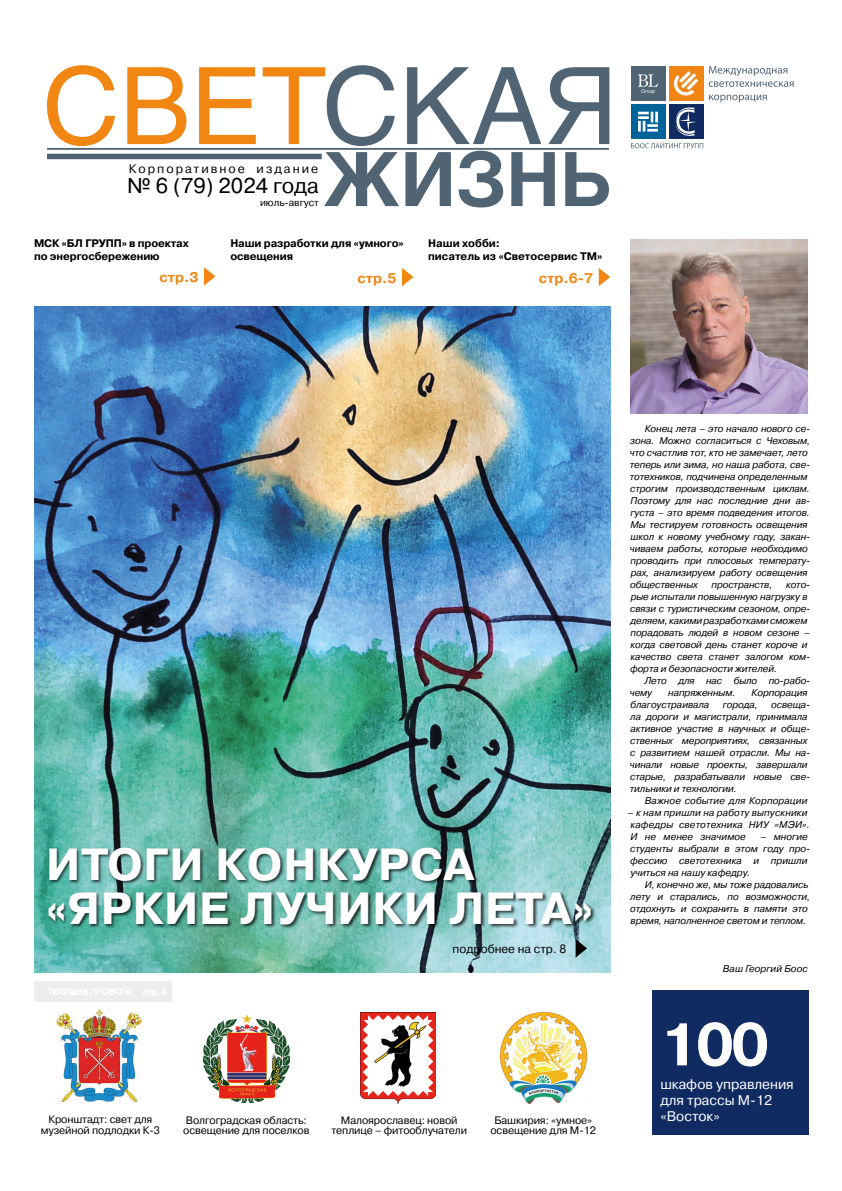
<style>
.page{position:relative;width:842px;height:1191px;background:#fff}
.page>*{position:absolute;margin:0;border:0;box-sizing:border-box;transform-origin:0 0}
.t1{font:700 60px "Pragmatica C";color:#fff}
.t2{font:700 45px/44px "Pragmatica C";letter-spacing:.015em;color:#fff}
.t3{font:21.3px "Pragmatica";color:#000}
.t4{font:14px/16px "Pragmatica C";color:#fff}
.t5{font:700 14px "Pragmatica C";color:#f18612}
.t6{font:12.4px "Pragmatica";letter-spacing:.16em;color:#000}
.t7{font:12px "Pragmatica C";color:#000}
.t8{font:700 11px/13.2px "Pragmatica C";letter-spacing:-.01em;color:#000}
.t9{font:10.8px/10.8px "Pragmatica C";letter-spacing:-.01em;color:#000;text-align:center}
.t10{font:10px "Pragmatica";color:#000}
.t11{font:italic 9.8px/12px "Pragmatica C";letter-spacing:-.01em;color:#000}
.t12{font:italic 9.8px/12px "Pragmatica C";letter-spacing:.01em;color:#000}
</style>
<div class="page">
<svg style="left:709px;top:66px;width:85px;height:21px"></svg>
<svg style="left:709px;top:95px;width:58px;height:7px"></svg>
<div style="left:669px;top:66px;width:34px;height:35px;background:#f18513"></div>
<svg style="left:674px;top:71px;width:24px;height:24px"></svg>
<div style="left:631px;top:66px;width:34px;height:35px;background:#516473"></div>
<svg style="left:638px;top:74px;width:20px;height:20px"></svg>
<div style="left:631px;top:104px;width:34px;height:35px;background:#00649b"></div>
<div style="left:669px;top:104px;width:34px;height:35px;background:#102a62"></div>
<svg style="left:631px;top:106px;width:72px;height:42px"></svg>
<svg style="left:47px;top:65px;width:562px;height:142px"></svg>
<img style="left:631px;top:239px;width:177px;height:174px">
<svg style="left:599px;top:268px;width:11px;height:18px"></svg>
<svg style="left:204px;top:267px;width:11px;height:19px"></svg>
<svg style="left:402px;top:268px;width:11px;height:18px"></svg>
<div style="left:34px;top:981px;width:138px;height:21px;background:#ededed"></div>
<img style="left:360px;top:1012px;width:76px;height:91px">
<img style="left:500px;top:1012px;width:86px;height:91px">
<img style="left:203px;top:1014px;width:86px;height:89px">
<img style="left:34px;top:306px;width:577px;height:666px">
<div style="left:48px;top:846px;width:547px;height:83px;background:#000;opacity:.75"></div>
<div style="left:652px;top:990px;width:156px;height:144px;background:#102a62"></div>
<svg style="left:576px;top:939px;width:12px;height:28px"></svg>
<img style="left:56px;top:1010px;width:86px;height:91px">
<p class="t6" style="left:129px;top:161px;width:191px">Корпоративное издание</p>
<p class="t10" style="left:260px;top:196px;width:60px">июль-август</p>
<h3 class="t3" style="left:127px;top:173px;width:193px">№ 6 (79) 2024 года</h3>
<p class="t8" style="left:34px;top:237px;width:156px">МСК «БЛ ГРУПП» в проектах по энергосбережению</p>
<h3 class="t5" style="left:160px;top:269px;width:40px">стр.3</h3>
<p class="t8" style="left:230px;top:237px;width:175px">Наши разработки для «умного» освещения</p>
<h3 class="t5" style="left:358px;top:270px;width:40px">стр.5</h3>
<p class="t8" style="left:428px;top:237px;width:176px">Наши хобби:<br>писатель из «Светосервис ТМ»</p>
<h3 class="t5" style="left:539px;top:270px;width:56px">стр.6-7</h3>
<h2 class="t2" style="left:46px;top:842px;width:549px">ИТОГИ КОНКУРСА «ЯРКИЕ ЛУЧИКИ ЛЕТА»</h2>
<p class="t7" style="left:453px;top:942px;width:115px">подробнее на стр. 8</p>
<p class="t9" style="left:41px;top:1114px;width:121px">Кронштадт: свет для музейной подлодки К-3</p>
<p class="t9" style="left:331px;top:1114px;width:137px">Малоярославец: новой теплице – фитооблучатели</p>
<p class="t9" style="left:183px;top:1114px;width:128px;text-align:left">Волгоградская область: освещение для поселков</p>
<p class="t9" style="left:490px;top:1114px;width:107px">Башкирия: «умное» освещение для М-12</p>
<p class="t11" style="left:630px;top:423px;width:182px;text-indent:15px">Конец лета – это начало нового се&shy;зона. Можно согласиться с Чеховым, что счастлив тот, кто не замечает, лето теперь или зима, но наша работа, све&shy;тотехников, подчинена определенным строгим производственным циклам.<br>Поэтому для нас последние дни ав&shy;густа – это время подведения итогов.<br>Мы тестируем готовность освещения школ к новому учебному году, закан&shy;чиваем работы, которые необходимо проводить при плюсовых температу&shy;рах, анализируем работу освещения общественных</p>
<p class="t11" style="left:630px;top:579px;width:182px;text-indent:156px">кото&shy;рые испытали повышенную нагрузку в связи с туристическим сезоном, опре&shy;деляем, какими разработками сможем порадовать людей в новом сезоне – когда световой день станет короче и качество света станет залогом ком&shy;форта и безопасности жителей.</p>
<p class="t11" style="left:630px;top:675px;width:182px;text-indent:15px">Лето для нас было по-рабо&shy;чему</p>
<p class="t11" style="left:711px;top:579px;width:62px">пространств,</p>
<p class="t11" style="left:668px;top:687px;width:69px">напряженным.</p>
<p class="t11" style="left:752px;top:687px;width:57px">Корпорация</p>
<p class="t11" style="left:630px;top:699px;width:80px">благоустраивала</p>
<p class="t11" style="left:723px;top:699px;width:37px">города,</p>
<p class="t11" style="left:630px;top:699px;width:182px;text-indent:141px">освеща&shy;ла дороги и магистрали, принимала активное участие в научных и обще&shy;ственных мероприятиях, связанных с развитием нашей отрасли. Мы на&shy;чинали новые проекты, завершали старые, разрабатывали новые све&shy;тильники и технологии.</p>
<p class="t12" style="left:645px;top:795px;width:164px">Важное событие для Корпорации</p>
<p class="t12" style="left:628px;top:807px;width:184px">– к нам пришли на работу выпускники кафедры светотехника НИУ «МЭИ».<br>И не менее значимое</p>
<p class="t11" style="left:630px;top:831px;width:182px;text-indent:130px">– многие студенты выбрали в этом году про&shy;фессию светотехника и пришли учиться на нашу кафедру.</p>
<p class="t11" style="left:630px;top:879px;width:182px;text-indent:15px">И, конечно же, мы тоже радовались лету и старались, по возможности, отдохнуть и сохранить в памяти это время, наполненное светом и теплом.</p>
<p class="t11" style="left:723px;top:962px;width:86px">Ваш Георгий Боос</p>
<h1 class="t1" style="left:660px;top:1011px;width:111px">100</h1>
<h3 class="t4" style="left:660px;top:1076px;width:135px">шкафов управления для трассы М-12 «Восток»</h3>
</div>
